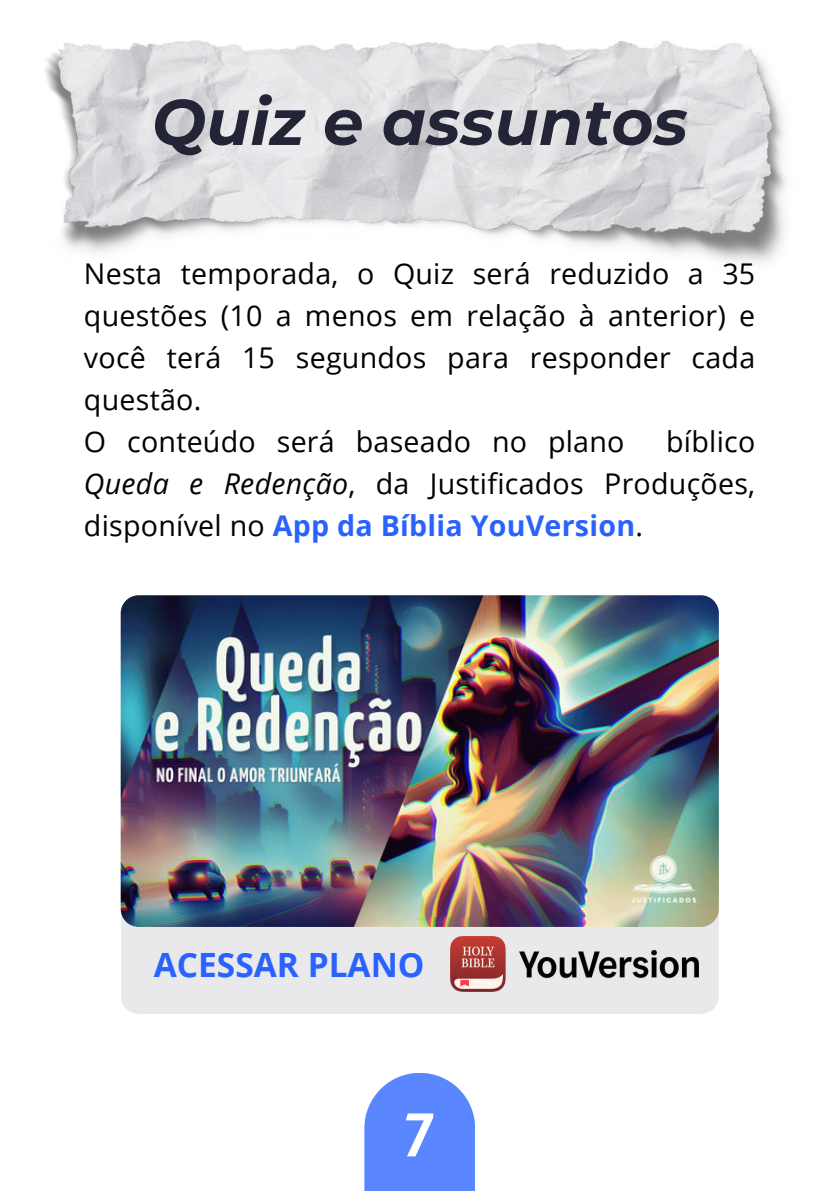
<style>
.page{position:relative;width:839px;height:1191px;background:#fff}
.page>*{position:absolute;margin:0;border:0;box-sizing:border-box;transform-origin:0 0}
.t1{font:italic 700 64.4px "Montserrat";color:#232435}
.t2{font:700 62.6px "Rosario";color:#fff}
.t3{font:700 33.4px "Open Sans";color:#2962ff}
.t4{font:28.6px/42px "Open Sans";letter-spacing:.01em;color:#000}
.s1{font-style:italic}
.s2{font-weight:700;color:#2962ff}
</style>
<div class="page">
<img style="left:45px;top:40px;width:741px;height:223px">
<div style="left:364px;top:1073px;width:111px;height:118px;background:#5a86ff"></div>
<div style="left:121px;top:595px;width:597px;height:419px;background:#e9e9eb"></div>
<img style="left:121px;top:595px;width:597px;height:332px;border-radius:18px">
<img style="left:450px;top:936px;width:248px;height:56px">
<h1 class="t1" style="left:152px;top:76px;width:537px">Quiz e assuntos</h1>
<p class="t4" style="left:84px;top:252px;width:672px">Nesta temporada, o Quiz será reduzido a 35 questões (10 a menos em relação à anterior) e você terá 15 segundos para responder cada questão.<br>O conteúdo será baseado no plano</p>
<p class="t4" style="left:84px;top:420px;width:672px;text-align:justify;text-indent:582px">bíblico <span class="s1">Queda e Redenção</span>, da Justificados Produções, disponível no <span class="s2">App da Bíblia YouVersion</span>.</p>
<p class="t3" style="left:154px;top:941px;width:272px">ACESSAR PLANO</p>
<h2 class="t2" style="left:406px;top:1084px;width:28px">7</h2>
</div>
